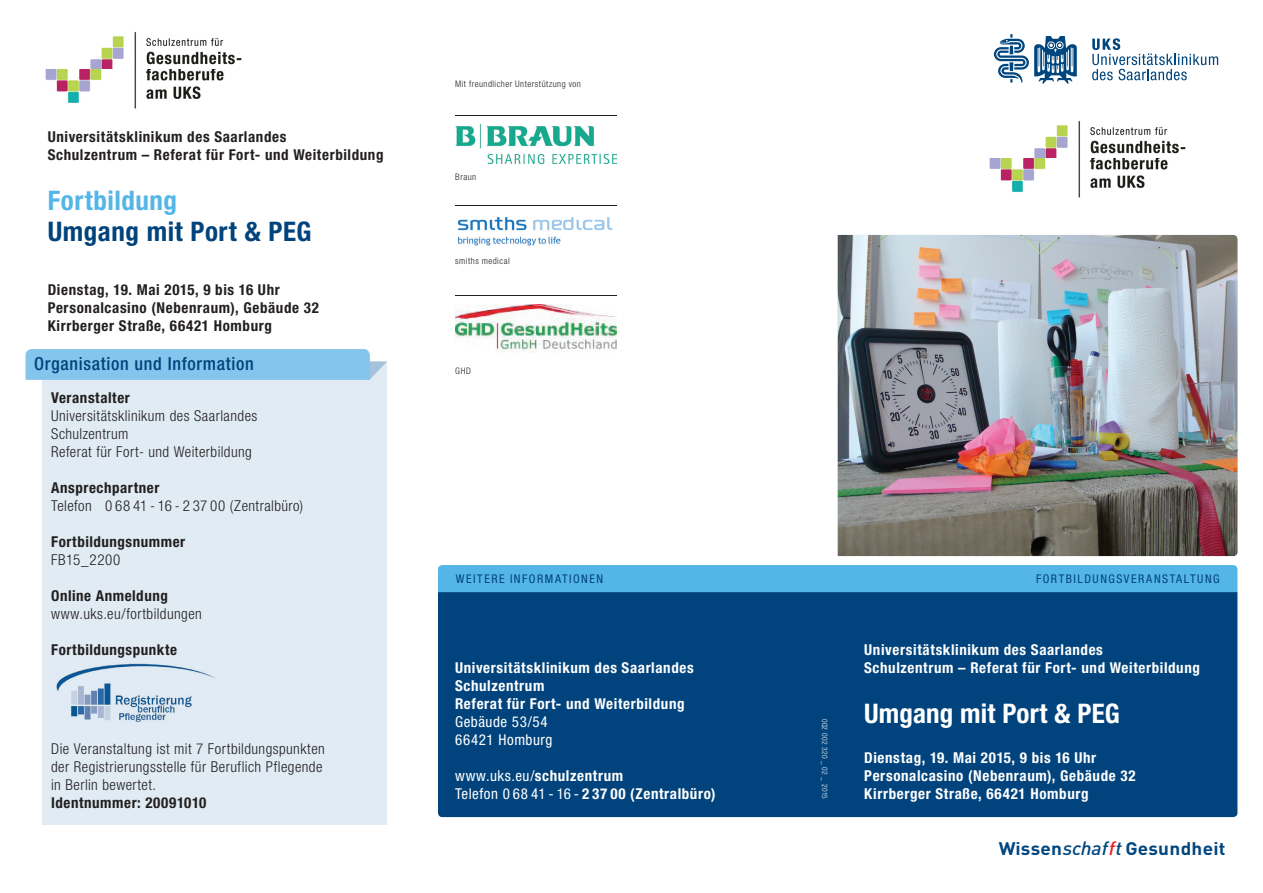
<style>
.page{position:relative;width:1263px;height:893px;background:#fff}
.page>*{position:absolute;margin:0;border:0;box-sizing:border-box;transform-origin:0 0}
.t1{font:700 condensed 27px "Helvetica Neue LT Std";letter-spacing:.02em;color:#01437c}
.t2{font:700 condensed 27px "Helvetica Neue LT Std";letter-spacing:.005em;color:#fff}
.t3{font:700 condensed 27px "Helvetica Neue LT Std";letter-spacing:.02em;color:#54b6e7}
.t4{font:500 condensed 18px "Helvetica Neue LT Std";letter-spacing:.04em;color:#01437c}
.t5{font:700 18px "DIN Pro";letter-spacing:.015em;color:#00467e;scale:1.06 1}
.t6{font:700 condensed 15px/18px "Helvetica Neue LT Std";letter-spacing:.04em;color:#fff}
.t7{font:700 condensed 15px/18px "Helvetica Neue LT Std";letter-spacing:.04em;color:#231f20}
.t8{font:300 condensed 15px/18px "Helvetica Neue LT Std";letter-spacing:.03em;color:#231f20}
.t9{font:condensed 15px/18px "Helvetica Neue LT Std";letter-spacing:.035em;color:#fff}
.t10{font:condensed 12px "Helvetica Neue LT Std";letter-spacing:.125em;color:#01437c}
.t11{font:300 condensed 9px "Helvetica Neue LT Std";letter-spacing:.055em;color:#231f20}
.t12{font:300 condensed 7.5px "Helvetica Neue LT Std";letter-spacing:.05em;color:#fff}
.s1{font-weight:400}
.s2{font-weight:500;font-style:italic;font-size:19.05px}
.s3{font-weight:500;font-style:italic;font-size:19.05px;color:#ee1d23}
</style>
<div class="page">
<img style="left:838px;top:235px;width:399px;height:321px">
<div style="left:43px;top:362px;width:344px;height:463px;background:#e0ebf4"></div>
<svg style="left:26px;top:349px;width:361px;height:31px"></svg>
<img style="left:56px;top:663px;width:159px;height:59px">
<div style="left:438px;top:592px;width:799px;height:225px;background:#01437c"></div>
<div style="left:438px;top:565px;width:799px;height:27px;background:#54b6e7"></div>
<svg style="left:1092px;top:38px;width:126px;height:42px"></svg>
<svg style="left:994px;top:34px;width:83px;height:50px"></svg>
<img style="left:989px;top:120px;width:197px;height:78px">
<img style="left:45px;top:31px;width:197px;height:78px">
<img style="left:455px;top:124px;width:162px;height:40px">
<hr style="left:455px;top:115px;width:162px;height:1px;background:#231f20">
<img style="left:457px;top:217px;width:156px;height:29px">
<hr style="left:455px;top:205px;width:162px;height:1px;background:#231f20">
<img style="left:455px;top:304px;width:162px;height:48px">
<hr style="left:455px;top:295px;width:162px;height:1px;background:#231f20">
<p class="t7" style="left:48px;top:127px;width:337px">Universitätsklinikum des Saarlandes<br>Schulzentrum – Referat für Fort- und Weiterbildung</p>
<h1 class="t3" style="left:48px;top:184px;width:131px">Fortbildung</h1>
<h1 class="t1" style="left:48px;top:215px;width:265px">Umgang mit Port &amp; PEG</h1>
<p class="t7" style="left:48px;top:280px;width:273px">Dienstag, 19. Mai 2015, 9 bis 16 Uhr<br>Personalcasino (Nebenraum), Gebäude 32<br>Kirrberger Straße, 66421 Homburg</p>
<p class="t4" style="left:34px;top:353px;width:221px">Organisation und Information</p>
<p class="t7" style="left:51px;top:388px;width:80px">Veranstalter</p>
<p class="t8" style="left:51px;top:407px;width:208px">Universitätsklinikum des Saarlandes<br>Schulzentrum<br>Referat für Fort- und Weiterbildung</p>
<p class="t7" style="left:51px;top:478px;width:110px">Ansprechpartner</p>
<p class="t8" style="left:51px;top:497px;width:254px">Telefon 0 68 41 - 16 - 2 37 00 (Zentralbüro)</p>
<p class="t7" style="left:51px;top:532px;width:136px">Fortbildungsnummer</p>
<p class="t8" style="left:51px;top:551px;width:71px">FB15_2200</p>
<p class="t7" style="left:51px;top:586px;width:118px">Online Anmeldung</p>
<p class="t8" style="left:51px;top:605px;width:152px">www.uks.eu/fortbildungen</p>
<p class="t7" style="left:51px;top:640px;width:128px">Fortbildungspunkte</p>
<p class="t8" style="left:51px;top:740px;width:275px">Die Veranstaltung ist mit 7 Fortbildungspunkten der Registrierungsstelle für Beruflich Pflegende in Berlin bewertet.</p>
<p class="t7" style="left:51px;top:793px;width:157px">Identnummer: 20091010</p>
<p class="t11" style="left:455px;top:79px;width:127px">Mit freundlicher Unterstützung von</p>
<p class="t11" style="left:455px;top:172px;width:22px">Braun</p>
<p class="t11" style="left:455px;top:256px;width:56px">smiths medical</p>
<p class="t11" style="left:455px;top:366px;width:17px">GHD</p>
<p class="t10" style="left:456px;top:572px;width:149px">WEITERE INFORMATIONEN</p>
<p class="t10" style="left:1036px;top:572px;width:185px">FORTBILDUNGSVERANSTALTUNG</p>
<p class="t6" style="left:455px;top:658px;width:240px">Universitätsklinikum des Saarlandes<br>Schulzentrum<br>Referat für Fort- und Weiterbildung</p>
<p class="t9" style="left:455px;top:713px;width:99px">Gebäude 53/54<br>66421 Homburg</p>
<p class="t6" style="left:455px;top:766px;width:262px"><span class="s1">www.uks.eu/</span>schulzentrum<br><span class="s1">Telefon 0 68 41 - 16 -</span> 2 37 00 (Zentralbüro)</p>
<p class="t12" style="left:829px;top:718px;width:82px;rotate:90deg">002 002 320 _ 02 _ 2015</p>
<p class="t6" style="left:864px;top:640px;width:337px">Universitätsklinikum des Saarlandes<br>Schulzentrum – Referat für Fort- und Weiterbildung</p>
<h1 class="t2" style="left:864px;top:697px;width:257px">Umgang mit Port &amp; PEG</h1>
<p class="t6" style="left:864px;top:748px;width:273px">Dienstag, 19. Mai 2015, 9 bis 16 Uhr<br>Personalcasino (Nebenraum), Gebäude 32<br>Kirrberger Straße, 66421 Homburg</p>
<p class="t5" style="left:999px;top:836px;width:216px">Wissen<span class="s2">schaf</span><span class="s3">f</span><span class="s2">t</span> Gesundheit</p>
</div>
